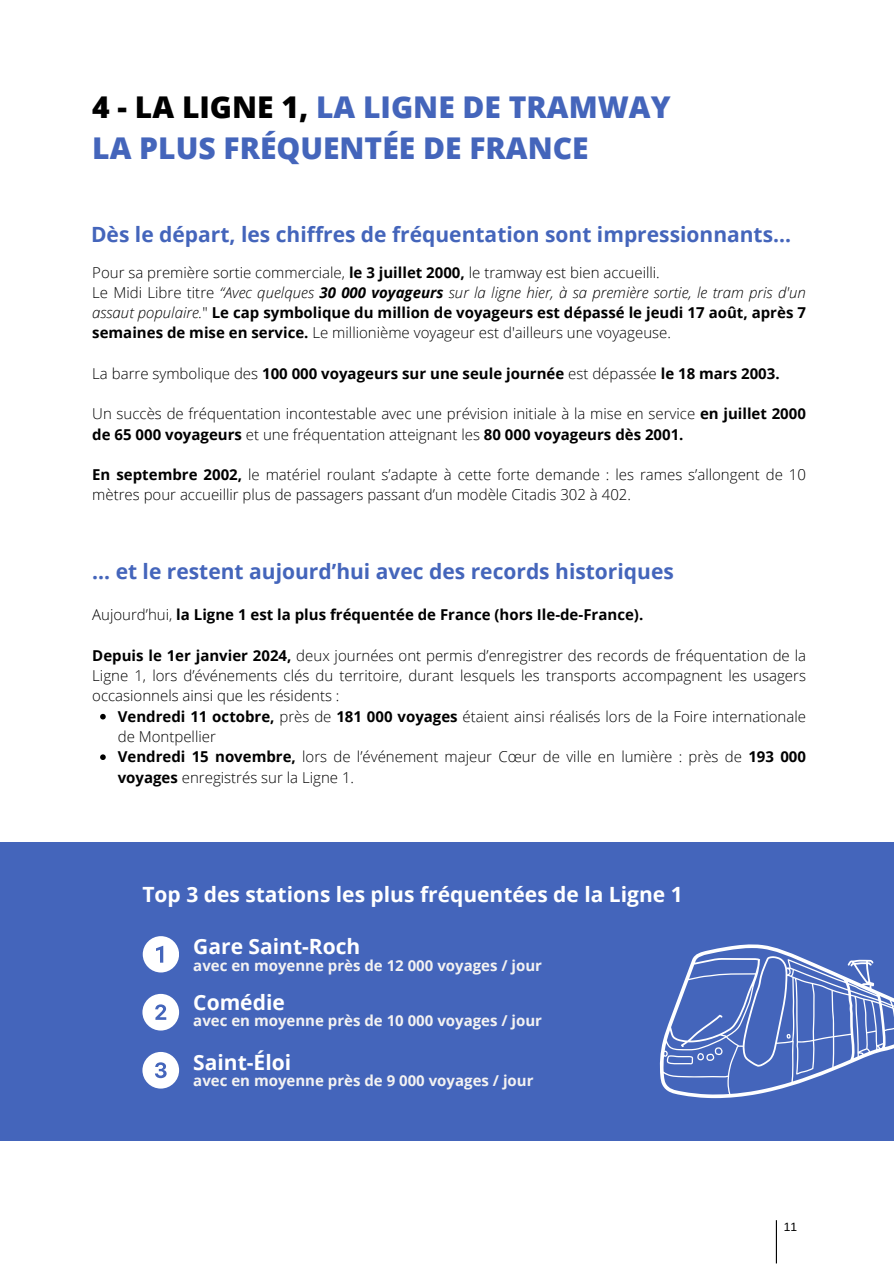
<style>
.page{position:relative;width:894px;height:1264px;background:#fff}
.page>*{position:absolute;margin:0;border:0;box-sizing:border-box;transform-origin:0 0}
.t1{font:800 30px/41.7px "Open Sans";color:#4465bb}
.t2{font:700 21px "Open Sans";color:#4465bb}
.t3{font:700 21px "Open Sans";color:#fff}
.t4{font:300 15px/20.2px "Open Sans";color:#000}
.t5{font:700 15px "Open Sans";color:#000}
.t6{font:700 15px "Open Sans";color:#f3f2f2}
.t7{font:12px "Arimo";color:#000}
.s1{color:#000}
.s2{font-weight:700}
.s3{font-style:italic}
.s4{font-weight:700;font-style:italic}
.s5{font-weight:300}
</style>
<div class="page">
<hr style="left:775px;top:1220px;width:1px;height:43px;background:#000">
<div style="left:0;top:841px;width:893px;height:299px;background:#4465bb"></div>
<svg style="left:143px;top:936px;width:36px;height:36px"></svg>
<svg style="left:142px;top:993px;width:37px;height:37px"></svg>
<svg style="left:142px;top:1052px;width:37px;height:36px"></svg>
<svg style="left:659px;top:944px;width:234px;height:154px"></svg>
<svg style="left:100px;top:714px;width:6px;height:5px"></svg>
<svg style="left:100px;top:754px;width:6px;height:6px"></svg>
<h1 class="t1" style="left:92px;top:85px;width:579px"><span class="s1">4 - LA LIGNE 1,</span> LA LIGNE DE TRAMWAY<br>LA PLUS FRÉQUENTÉE DE FRANCE</h1>
<h2 class="t2" style="left:91px;top:220px;width:701px">Dès le départ, les chiffres de fréquentation sont impressionnants...</h2>
<p class="t4" style="left:92px;top:261px;width:715px">Pour sa première sortie commerciale, <span class="s2">le 3 juillet 2000,</span> le tramway est bien accueilli.<br>Le Midi Libre titre <span class="s3">“Avec quelques</span> <span class="s4">30 000 voyageurs</span> <span class="s3">sur la ligne hier, à sa première sortie, le tram pris d'un assaut populaire.</span>" <span class="s2">Le cap symbolique du million de voyageurs est dépassé le jeudi 17 août, après 7 semaines de mise en service.</span> Le millionième voyageur est d'ailleurs une voyageuse.</p>
<p class="t5" style="left:92px;top:363px;width:688px"><span class="s5">La barre symbolique des</span> 100 000 voyageurs sur une seule journée <span class="s5">est dépassée</span> le 18 mars 2003.</p>
<p class="t4" style="left:92px;top:403px;width:715px">Un succès de fréquentation incontestable avec une prévision initiale à la mise en service <span class="s2">en juillet 2000 de 65 000 voyageurs</span> et une fréquentation atteignant les <span class="s2">80 000 voyageurs dès 2001.</span></p>
<p class="t4" style="left:92px;top:464px;width:715px"><span class="s2">En septembre 2002,</span> le matériel roulant s’adapte à cette forte demande : les rames s’allongent de 10 mètres pour accueillir plus de passagers passant d’un modèle Citadis 302 à 402.</p>
<h2 class="t2" style="left:92px;top:556px;width:583px">... et le restent aujourd’hui avec des records historiques</h2>
<p class="t5" style="left:92px;top:604px;width:552px"><span class="s5">Aujourd’hui,</span> la Ligne 1 est la plus fréquentée de France (hors Ile-de-France).</p>
<p class="t4" style="left:92px;top:645px;width:715px;text-align:justify"><span class="s2">Depuis le 1er janvier 2024,</span> deux journées ont permis d’enregistrer des records de fréquentation de la Ligne 1, lors d’événements clés du territoire, durant lesquels les transports accompagnent les usagers occasionnels ainsi que les résidents :</p>
<p class="t4" style="left:118px;top:705px;width:689px"><span class="s2">Vendredi 11 octobre,</span> près de <span class="s2">181 000 voyages</span> étaient ainsi réalisés lors de la Foire internationale de Montpellier<br><span class="s2">Vendredi 15 novembre,</span> lors de l’événement majeur Cœur de ville en lumière : près de <span class="s2">193 000 voyages</span> enregistrés sur la Ligne 1.</p>
<h2 class="t3" style="left:142px;top:879px;width:541px">Top 3 des stations les plus fréquentées de la Ligne 1</h2>
<h2 class="t3" style="left:193px;top:932px;width:168px">Gare Saint-Roch</h2>
<p class="t6" style="left:193px;top:955px;width:350px">avec en moyenne près de 12 000 voyages / jour</p>
<h2 class="t3" style="left:193px;top:987px;width:93px">Comédie</h2>
<h2 class="t3" style="left:193px;top:1047px;width:99px">Saint-Éloi</h2>
<p class="t6" style="left:193px;top:1010px;width:350px">avec en moyenne près de 10 000 voyages / jour</p>
<p class="t6" style="left:193px;top:1069px;width:341px">avec en moyenne près de 9 000 voyages / jour</p>
<p class="t7" style="left:783px;top:1220px;width:15px">11</p>
</div>
